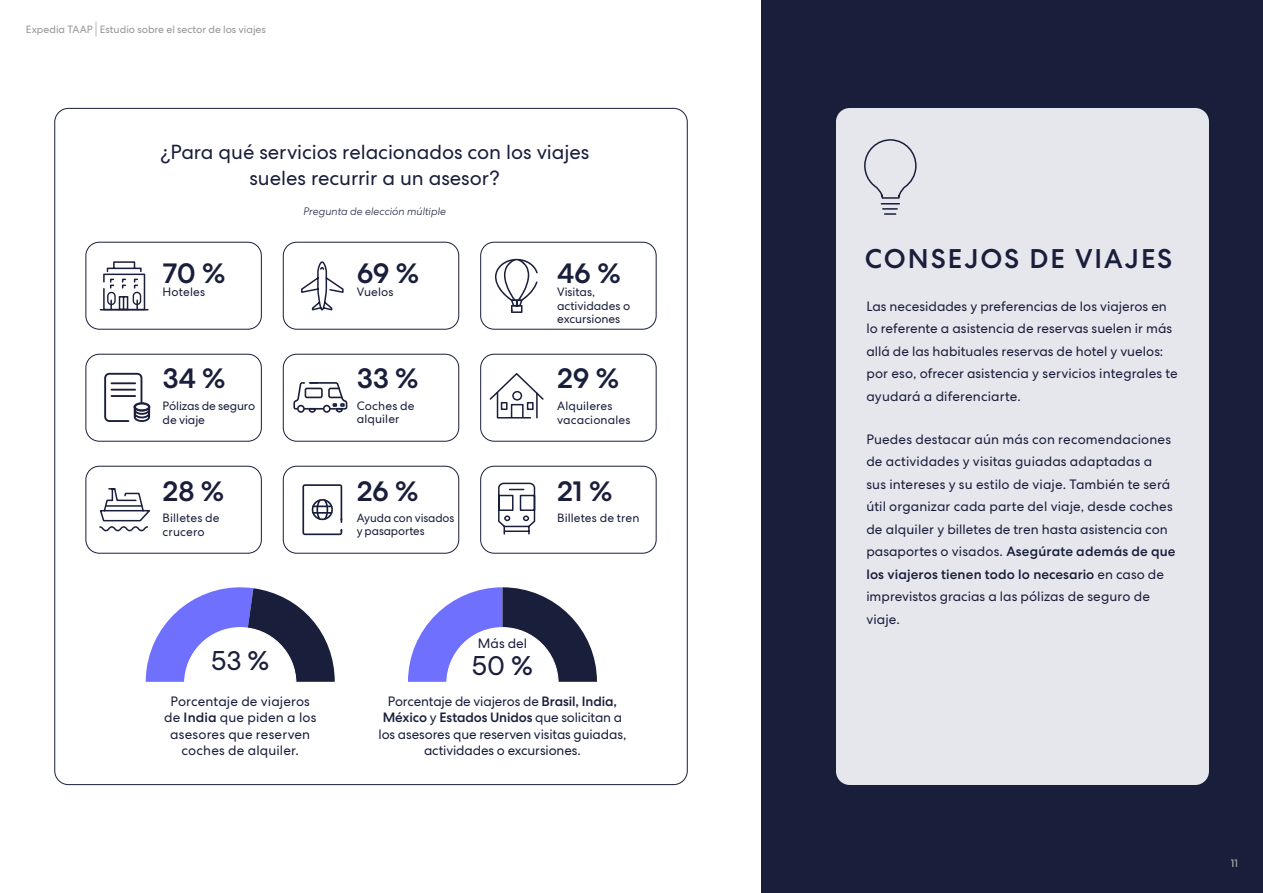
<style>
.page{position:relative;width:1263px;height:893px;background:#fff}
.page>*{position:absolute;margin:0;border:0;box-sizing:border-box;transform-origin:0 0}
.t1{font:500 28.5px "Centra No 2";letter-spacing:-.01em;color:#191e3b}
.t2{font:500 27px "Centra No 2";letter-spacing:.07em;color:#191e3b}
.t3{font:27px "Centra No 2";color:#191e3b}
.t4{font:20.25px/25.5px "Centra No 2";letter-spacing:-.005em;color:#191e3b;text-align:center}
.t5{font:13.5px/22.5px "Centra No 2";letter-spacing:.005em;color:#191e3b}
.t6{font:12px/13.5px "Centra No 2";letter-spacing:.005em;color:#191e3b}
.t7{font:11.85px/13.5px "Centra No 2";letter-spacing:-.01em;color:#191e3b}
.t8{font:10.5px "Centra No 2";color:#939598}
.t9{font:italic 300 10.5px "Centra No 2";letter-spacing:.005em;color:#191e3b}
.s1{font-weight:300;font-size:15.75px}
.s2{font-weight:500}
</style>
<div class="page">
<div style="left:762px;top:0;width:501px;height:893px;background:#191e3b"></div>
<div style="left:836px;top:108px;width:373px;height:677px;background:#e6e6ed;border-radius:14px"></div>
<svg style="left:864px;top:139px;width:53px;height:76px"></svg>
<div style="left:283px;top:242px;width:176px;height:88px;border:1px solid #191e3b;border-radius:14px"></div>
<svg style="left:301px;top:261px;width:43px;height:50px"></svg>
<div style="left:480px;top:242px;width:176px;height:88px;border:1px solid #191e3b;border-radius:14px"></div>
<svg style="left:494px;top:259px;width:44px;height:54px"></svg>
<div style="left:86px;top:354px;width:176px;height:88px;border:1px solid #191e3b;border-radius:14px"></div>
<svg style="left:104px;top:372px;width:47px;height:50px"></svg>
<div style="left:283px;top:354px;width:176px;height:88px;border:1px solid #191e3b;border-radius:14px"></div>
<svg style="left:293px;top:382px;width:54px;height:31px"></svg>
<div style="left:480px;top:354px;width:176px;height:88px;border:1px solid #191e3b;border-radius:14px"></div>
<svg style="left:489px;top:373px;width:55px;height:46px"></svg>
<div style="left:86px;top:466px;width:176px;height:88px;border:1px solid #191e3b;border-radius:14px"></div>
<svg style="left:99px;top:488px;width:51px;height:44px"></svg>
<hr style="left:105px;top:505px;width:37px;height:2px;background:#191e3b">
<div style="left:283px;top:466px;width:176px;height:88px;border:1px solid #191e3b;border-radius:14px"></div>
<svg style="left:302px;top:484px;width:40px;height:51px"></svg>
<div style="left:480px;top:466px;width:176px;height:88px;border:1px solid #191e3b;border-radius:14px"></div>
<svg style="left:498px;top:482px;width:38px;height:53px"></svg>
<div style="left:86px;top:242px;width:176px;height:88px;border:1px solid #191e3b;border-radius:14px"></div>
<hr style="left:100px;top:309px;width:48px;height:1px;background:#191e3b">
<svg style="left:102px;top:261px;width:44px;height:50px"></svg>
<svg style="left:146px;top:587px;width:189px;height:95px"></svg>
<svg style="left:408px;top:587px;width:189px;height:95px"></svg>
<p class="t8" style="left:26px;top:24px;width:242px">Expedia TAAP <span class="s1">|</span> Estudio sobre el sector de los viajes</p>
<p class="t4" style="left:160px;top:140px;width:431px">¿Para qué servicios relacionados con los viajes sueles recurrir a un asesor?</p>
<p class="t9" style="left:303px;top:206px;width:144px">Pregunta de elección múltiple</p>
<p class="t1" style="left:163px;top:257px;width:64px">70 %</p>
<p class="t6" style="left:163px;top:285px;width:44px">Hoteles</p>
<p class="t1" style="left:163px;top:361px;width:65px">34%</p>
<p class="t6" style="left:163px;top:399px;width:94px">Pólizas de seguro de viaje</p>
<p class="t1" style="left:163px;top:475px;width:63px">28 %</p>
<p class="t6" style="left:163px;top:511px;width:59px">Billetes de crucero</p>
<p class="t3" style="left:211px;top:645px;width:60px">53 %</p>
<p class="t5" style="left:164px;top:693px;width:154px;line-height:16.2px;text-align:center">Porcentaje de viajeros de <span class="s2">India</span> que piden a los asesores que reserven coches de alquiler.</p>
<p class="t1" style="left:357px;top:257px;width:64px">69 %</p>
<p class="t6" style="left:357px;top:285px;width:38px">Vuelos</p>
<p class="t1" style="left:357px;top:361px;width:63px">33 %</p>
<p class="t6" style="left:357px;top:400px;width:59px;line-height:12.3px">Coches de alquiler</p>
<p class="t1" style="left:357px;top:475px;width:63px">26 %</p>
<p class="t7" style="left:357px;top:511px;width:99px">Ayuda con visados y pasaportes</p>
<p class="t1" style="left:557px;top:257px;width:65px">46%</p>
<p class="t6" style="left:557px;top:285px;width:75px">Visitas, actividades o excursiones</p>
<p class="t1" style="left:557px;top:361px;width:64px">29 %</p>
<p class="t6" style="left:557px;top:399px;width:75px">Alquileres vacacionales</p>
<p class="t1" style="left:557px;top:475px;width:57px">21 %</p>
<p class="t6" style="left:557px;top:511px;width:84px">Billetes de tren</p>
<p class="t5" style="left:478px;top:632px;width:51px">Más del</p>
<p class="t3" style="left:472px;top:650px;width:63px">50 %</p>
<p class="t5" style="left:379px;top:693px;width:249px;line-height:16.2px;text-align:center">Porcentaje de viajeros de <span class="s2">Brasil, India, México</span> y <span class="s2">Estados Unidos</span> que solicitan a los asesores que reserven visitas guiadas, actividades o excursiones.</p>
<p class="t2" style="left:865px;top:243px;width:309px">CONSEJOS DE VIAJES</p>
<p class="t5" style="left:866px;top:295px;width:313px">Las necesidades y preferencias de los viajeros en lo referente a asistencia de reservas suelen ir más allá de las habituales reservas de hotel y vuelos: por eso, ofrecer asistencia y servicios integrales te ayudará a diferenciarte.</p>
<p class="t5" style="left:866px;top:428px;width:311px">Puedes destacar aún más con recomendaciones de actividades y visitas guiadas adaptadas a<br>sus intereses y su estilo de viaje. También te será útil organizar cada parte del viaje, desde coches de alquiler y billetes de tren hasta asistencia con pasaportes o visados. <span class="s2">Asegúrate además de que los viajeros tienen todo lo necesario</span> en caso de imprevistos gracias a las pólizas de seguro de viaje.</p>
<p class="t8" style="left:1231px;top:857px;width:9px">11</p>
</div>
